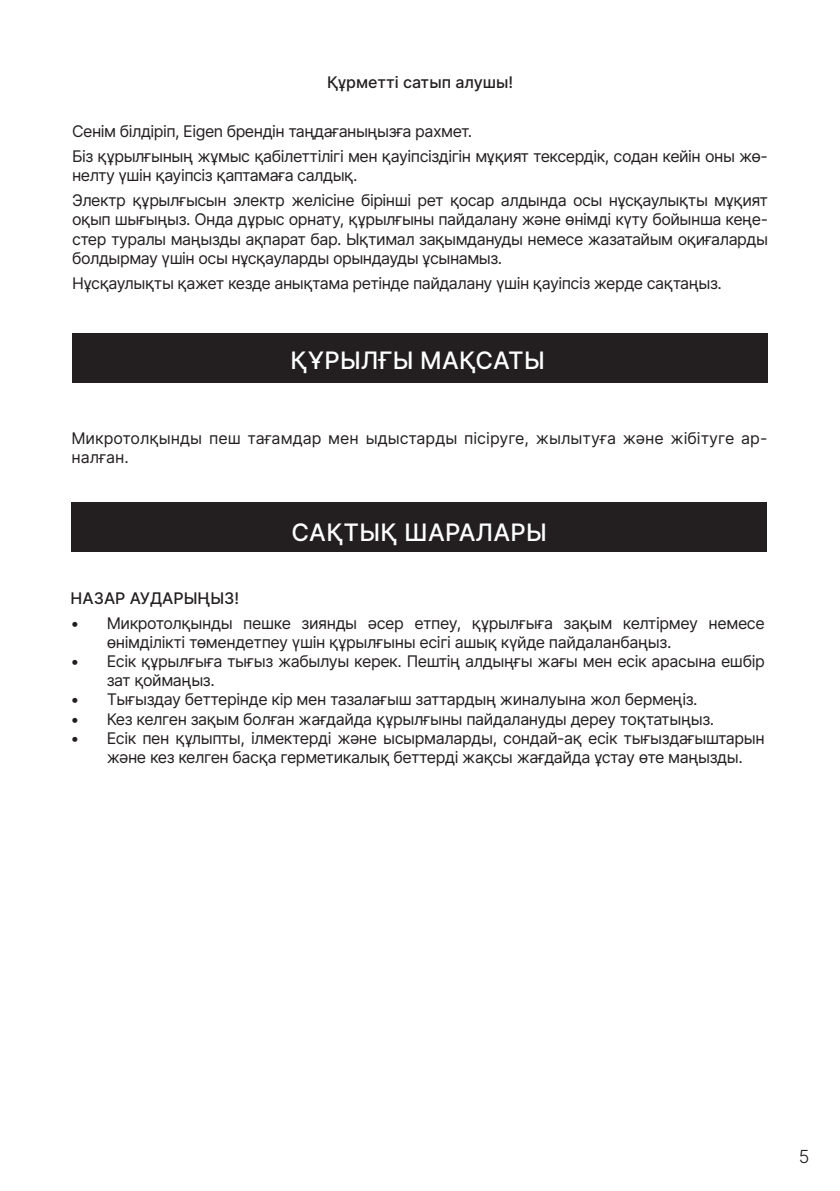
<style>
.page{position:relative;width:840px;height:1191px;background:#fff}
.page>*{position:absolute;margin:0;border:0;box-sizing:border-box;transform-origin:0 0}
.t1{font:500 24px "Inter";letter-spacing:.01em;color:#fff}
.t2{font:300 18px "Inter";color:#231f20}
.t3{font:16px/19.2px "Inter V";letter-spacing:-.03em;color:#231f20}
.t4{font:16px/19.2px "Inter";color:#231f20}
.t5{font:500 16px "Inter";color:#231f20}
</style>
<div class="page">
<div style="left:72px;top:333px;width:695px;height:49px;background:#231f20"></div>
<div style="left:71px;top:502px;width:695px;height:49px;background:#231f20"></div>
<p class="t5" style="left:327px;top:70px;width:187px">Құрметті сатып алушы!</p>
<p class="t3" style="left:72px;top:119px;width:697px;line-height:24.8px">Сенім білдіріп, Eigen брендін таңдағаныңызға рахмет.<br>Біз құрылғының жұмыс қабілеттілігі мен қауіпсіздігін мұқият тексердік, содан кейін оны жө-</p>
<p class="t3" style="left:72px;top:163px;width:697px;line-height:24.8px">нелту үшін қауіпсіз қаптамаға салдық.<br>Электр құрылғысын электр желісіне бірінші рет қосар алдында осы нұсқаулықты мұқият</p>
<p class="t3" style="left:72px;top:210px;width:697px;text-align:justify">оқып шығыңыз. Онда дұрыс орнату, құрылғыны пайдалану және өнімді күту бойынша кеңе&shy;стер туралы маңызды ақпарат бар. Ықтимал зақымдануды немесе жазатайым оқиғаларды болдырмау үшін осы нұсқауларды орындауды ұсынамыз.</p>
<p class="t3" style="left:72px;top:273px;width:651px">Нұсқаулықты қажет кезде анықтама ретінде пайдалану үшін қауіпсіз жерде сақтаңыз.</p>
<h1 class="t1" style="left:290px;top:343px;width:256px">ҚҰРЫЛҒЫ МАҚСАТЫ</h1>
<p class="t4" style="left:71px;top:428px;width:697px">Микротолқынды пеш тағамдар мен ыдыстарды пісіруге, жылытуға және жібітуге ар&shy;налған.</p>
<h1 class="t1" style="left:291px;top:515px;width:257px">САҚТЫҚ ШАРАЛАРЫ</h1>
<p class="t5" style="left:71px;top:586px;width:170px">НАЗАР АУДАРЫҢЫЗ!</p>
<p class="t3" style="left:107px;top:613px;width:659px;text-indent:-36px">• Микротолқынды пешке зиянды әсер етпеу, құрылғыға зақым келтірмеу немесе өнімділікті төмендетпеу үшін құрылғыны есігі ашық күйде пайдаланбаңыз.</p>
<p class="t3" style="left:107px;top:651px;width:659px;text-indent:-36px">• Есік құрылғыға тығыз жабылуы керек. Пештің алдыңғы жағы мен есік арасына ешбір зат қоймаңыз.</p>
<p class="t3" style="left:71px;top:689px;width:628px">• Тығыздау беттерінде кір мен тазалағыш заттардың жиналуына жол бермеңіз.</p>
<p class="t3" style="left:71px;top:709px;width:645px">• Кез келген зақым болған жағдайда құрылғыны пайдалануды дереу тоқтатыңыз.</p>
<p class="t3" style="left:107px;top:728px;width:659px;text-indent:-36px">• Есік пен құлыпты, ілмектерді және ысырмаларды, сондай-ақ есік тығыздағыштарын және кез келген басқа герметикалық беттерді жақсы жағдайда ұстау өте маңызды.</p>
<p class="t2" style="left:798px;top:1143px;width:12px">5</p>
</div>
